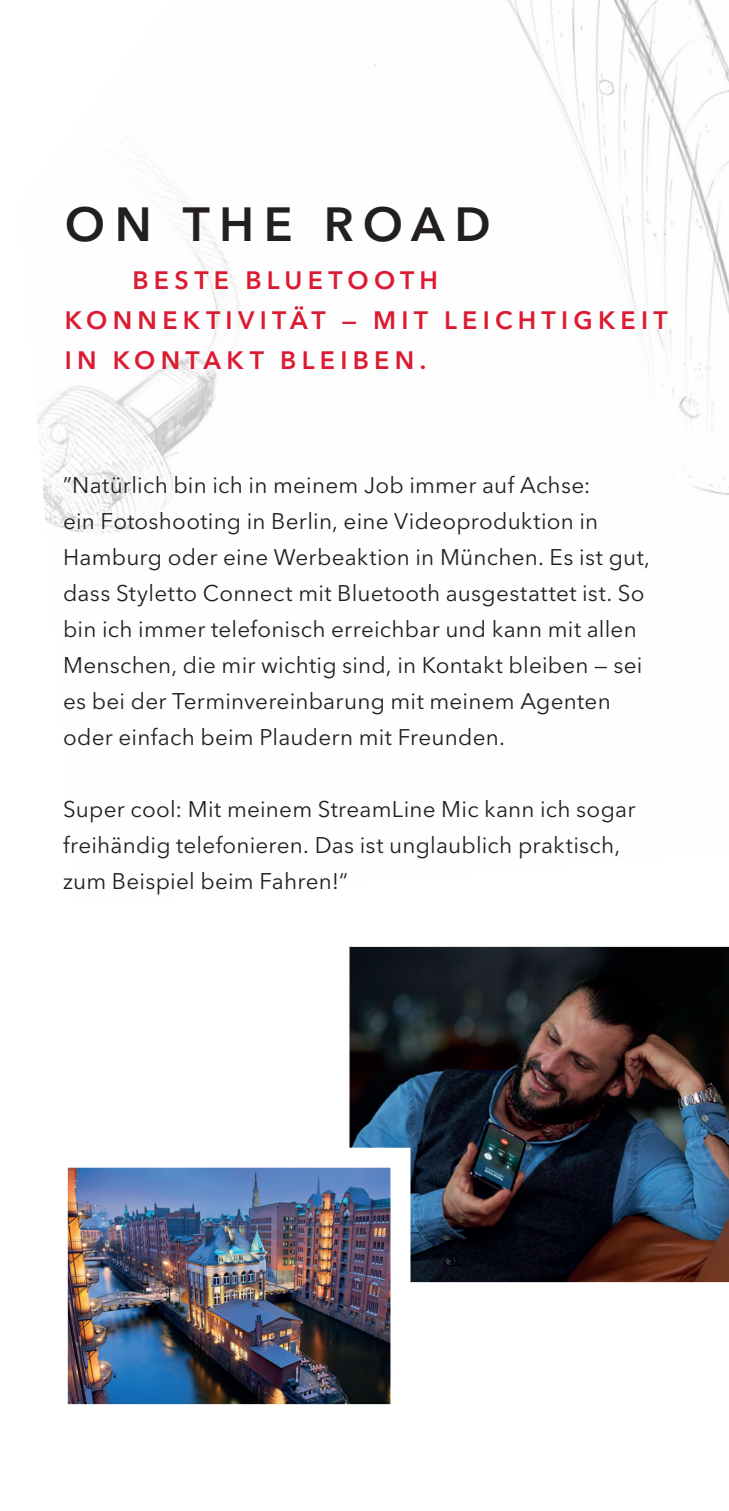
<style>
.page{position:relative;width:729px;height:1511px;background:#fff}
.page>*{position:absolute;margin:0;border:0;box-sizing:border-box;transform-origin:0 0}
.t1{font:600 47.5px "Avenir Next W1 G";letter-spacing:.2em;color:#231f20}
.t2{font:600 25px/40px "Avenir Next W1 G";letter-spacing:.21em;color:#dc1a32}
.t3{font:22.5px/36px "Avenir Next W1 G";letter-spacing:.01em;color:#231f20}
</style>
<div class="page">
<img style="left:37px;top:0;width:692px;height:534px">
<img style="left:349px;top:947px;width:380px;height:335px">
<img style="left:69px;top:1168px;width:320px;height:235px">
<h1 class="t1" style="left:65px;top:196px;width:427px">ON THE ROAD</h1>
<p class="t2" style="left:65px;top:260px;width:604px;text-indent:68px">BESTE BLUETOOTH<br>KONNEKTIVITÄT — MIT LEICHTIGKEIT<br>IN KONTAKT BLEIBEN.</p>
<p class="t3" style="left:63px;top:467px;width:588px">”Natürlich bin ich in meinem Job immer auf Achse:<br>ein Fotoshooting in Berlin, eine Videoproduktion in Hamburg oder eine Werbeaktion in München. Es ist gut, dass Styletto Connect mit Bluetooth ausgestattet ist. So bin ich immer telefonisch erreichbar und kann mit allen Menschen, die mir wichtig sind, in Kontakt bleiben — sei es bei der Terminvereinbarung mit meinem Agenten oder einfach beim Plaudern mit Freunden.</p>
<p class="t3" style="left:63px;top:791px;width:574px">Super cool: Mit meinem StreamLine Mic kann ich sogar freihändig telefonieren. Das ist unglaublich praktisch, zum Beispiel beim Fahren!“</p>
</div>
